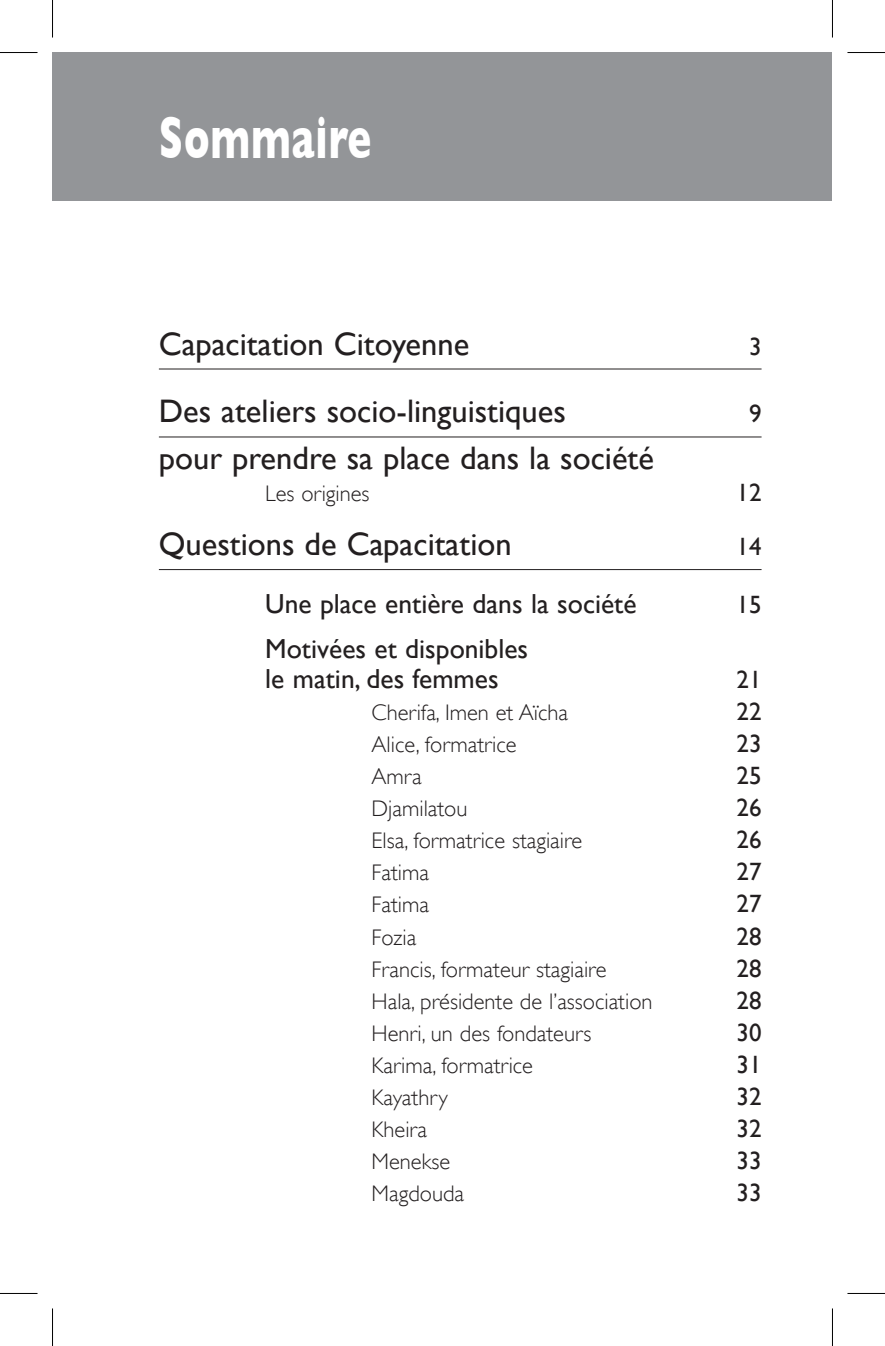
<style>
.page{position:relative;width:885px;height:1346px;background:#fff}
.page>*{position:absolute;margin:0;border:0;box-sizing:border-box;transform-origin:0 0}
.t1{font:700 60px "Gill Sans";letter-spacing:.02em;color:#fff;scale:.67 1}
.t2{font:32.5px "Gill Sans";color:#231f20}
.t3{font:27.5px/30px "Gill Sans";color:#231f20}
.t4{font:25px "Gill Sans";color:#231f20}
.t5{font:300 22.5px "Gill Sans";color:#231f20}
</style>
<div class="page">
<div style="left:52px;top:52px;width:780px;height:149px;background:#939598"></div>
<hr style="left:159px;top:368px;width:602px;height:1px;background:#231f20">
<hr style="left:159px;top:436px;width:602px;height:1px;background:#231f20">
<hr style="left:159px;top:569px;width:602px;height:1px;background:#231f20">
<hr style="left:0;top:52px;width:38px;height:1px;background:#000">
<hr style="left:847px;top:52px;width:38px;height:1px;background:#000">
<hr style="left:0;top:1292px;width:38px;height:1px;background:#000">
<hr style="left:847px;top:1292px;width:38px;height:1px;background:#000">
<hr style="left:52px;top:0;width:1px;height:38px;background:#000">
<hr style="left:52px;top:1308px;width:1px;height:37px;background:#000">
<hr style="left:832px;top:0;width:1px;height:38px;background:#000">
<hr style="left:832px;top:1308px;width:1px;height:37px;background:#000">
<h1 class="t1" style="left:159px;top:103px;width:318px">Sommaire</h1>
<h2 class="t2" style="left:159px;top:324px;width:312px">Capacitation Citoyenne</h2>
<p class="t4" style="left:749px;top:331px;width:14px">3</p>
<h2 class="t2" style="left:159px;top:392px;width:408px">Des ateliers socio-linguistiques</h2>
<p class="t4" style="left:749px;top:399px;width:14px">9</p>
<h2 class="t2" style="left:159px;top:439px;width:496px">pour prendre sa place dans la société</h2>
<p class="t5" style="left:265px;top:481px;width:106px">Les origines</p>
<p class="t4" style="left:736px;top:478px;width:26px">12</p>
<h2 class="t2" style="left:159px;top:525px;width:354px">Questions de Capacitation</h2>
<p class="t4" style="left:736px;top:532px;width:26px">14</p>
<p class="t3" style="left:265px;top:589px;width:373px">Une place entière dans la société</p>
<p class="t4" style="left:736px;top:590px;width:26px">15</p>
<p class="t3" style="left:265px;top:633px;width:264px">Motivées et disponibles le matin, des femmes</p>
<p class="t4" style="left:736px;top:664px;width:26px">21</p>
<p class="t5" style="left:371px;top:699px;width:198px">Cherifa, Imen et Aïcha</p>
<p class="t4" style="left:736px;top:696px;width:26px">22</p>
<p class="t5" style="left:371px;top:731px;width:146px">Alice, formatrice</p>
<p class="t4" style="left:736px;top:728px;width:26px">23</p>
<p class="t5" style="left:371px;top:763px;width:52px">Amra</p>
<p class="t4" style="left:736px;top:760px;width:26px">25</p>
<p class="t5" style="left:371px;top:795px;width:97px">Djamilatou</p>
<p class="t4" style="left:736px;top:792px;width:26px">26</p>
<p class="t5" style="left:371px;top:827px;width:212px">Elsa, formatrice stagiaire</p>
<p class="t4" style="left:736px;top:825px;width:26px">26</p>
<p class="t5" style="left:371px;top:859px;width:59px">Fatima</p>
<p class="t4" style="left:736px;top:857px;width:26px">27</p>
<p class="t5" style="left:371px;top:891px;width:59px">Fatima</p>
<p class="t4" style="left:736px;top:889px;width:26px">27</p>
<p class="t5" style="left:371px;top:924px;width:46px">Fozia</p>
<p class="t4" style="left:736px;top:921px;width:26px">28</p>
<p class="t5" style="left:371px;top:956px;width:236px">Francis, formateur stagiaire</p>
<p class="t4" style="left:736px;top:953px;width:26px">28</p>
<p class="t5" style="left:371px;top:988px;width:282px">Hala, présidente de l’association</p>
<p class="t4" style="left:736px;top:985px;width:26px">28</p>
<p class="t5" style="left:371px;top:1020px;width:221px">Henri, un des fondateurs</p>
<p class="t4" style="left:736px;top:1017px;width:26px">30</p>
<p class="t5" style="left:371px;top:1052px;width:163px">Karima, formatrice</p>
<p class="t4" style="left:736px;top:1049px;width:26px">31</p>
<p class="t5" style="left:371px;top:1084px;width:78px">Kayathry</p>
<p class="t4" style="left:736px;top:1081px;width:26px">32</p>
<p class="t5" style="left:371px;top:1116px;width:57px">Kheira</p>
<p class="t4" style="left:736px;top:1113px;width:26px">32</p>
<p class="t5" style="left:371px;top:1148px;width:80px">Menekse</p>
<p class="t4" style="left:736px;top:1145px;width:26px">33</p>
<p class="t5" style="left:371px;top:1180px;width:94px">Magdouda</p>
<p class="t4" style="left:736px;top:1177px;width:26px">33</p>
</div>
